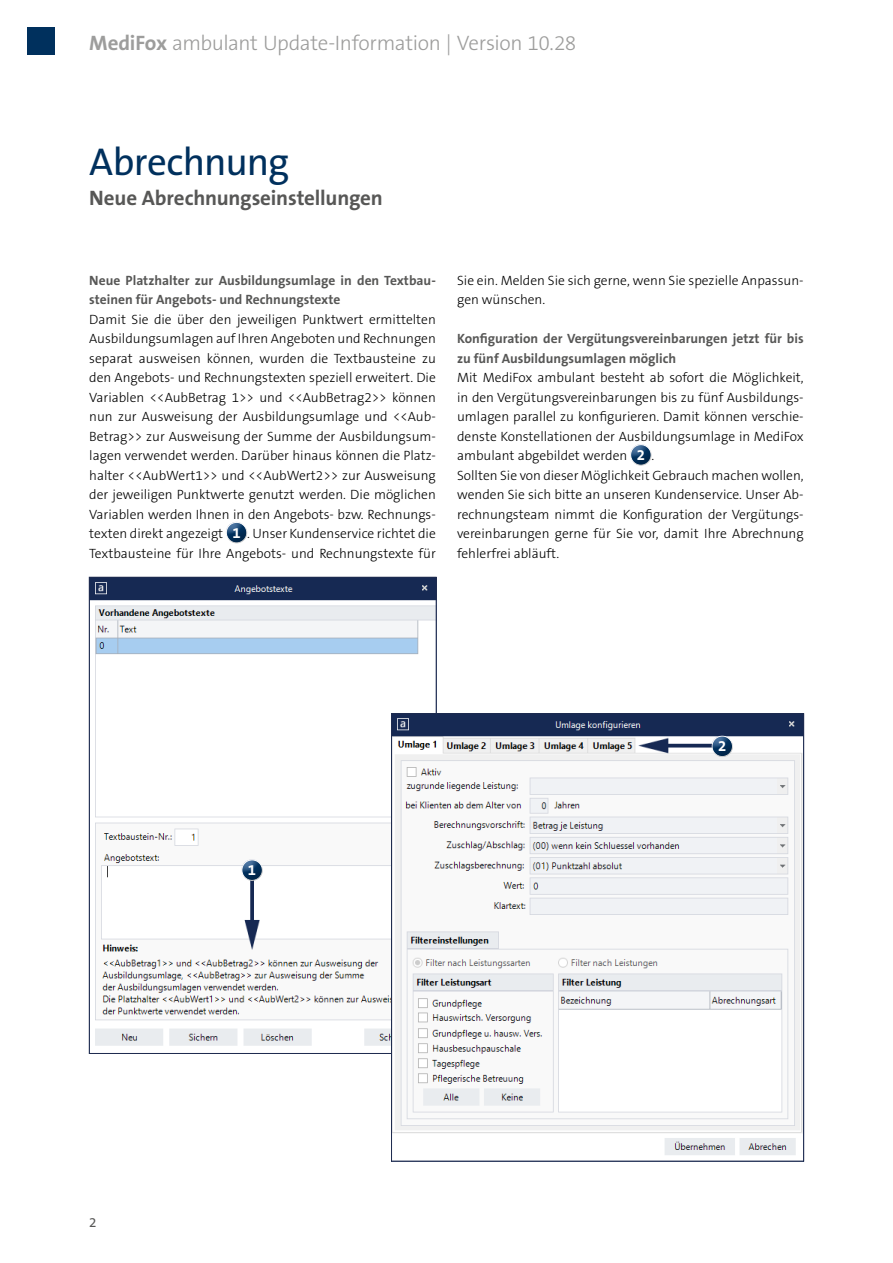
<style>
.page{position:relative;width:893px;height:1263px;background:#fff}
.page>*{position:absolute;margin:0;border:0;box-sizing:border-box;transform-origin:0 0}
.t1{font:39px "The Sans B5 Plain";letter-spacing:-.02em;color:#00305d}
.t2{font:300 21px "The Sans B3";letter-spacing:-.02em;color:#9d9d9c}
.t3{font:700 21px "The Sans B7";letter-spacing:-.01em;color:#575756}
.t4{font:700 15px "The Sans B7";color:#fff}
.t5{font:300 13.5px/19.5px "The Sans B3";color:#000}
.t6{font:700 13.5px/19.5px "The Sans B7";color:#575756}
.t7{font:13.5px "The Sans B5 Plain";color:#575756}
.s1{font-family:"The Sans B7";font-weight:700}
.s2{font-family:"The Sans B7";font-weight:700;font-size:15px;color:#fff}
</style>
<div class="page">
<div style="left:28px;top:28px;width:27px;height:27px;background:#00305d"></div>
<div style="left:219px;top:520px;width:39px;height:26px;background:#000;opacity:.2"></div>
<div style="left:623px;top:443px;width:39px;height:25px;background:#000;opacity:.2"></div>
<img style="left:91px;top:579px;width:344px;height:467px">
<img style="left:393px;top:715px;width:409px;height:440px">
<div style="left:231px;top:850px;width:39px;height:33px;background:#f9f9f9"></div>
<div style="left:235px;top:858px;width:38px;height:25px;background:#000;opacity:.2"></div>
<div style="left:701px;top:726px;width:39px;height:33px;background:#7682a5;opacity:.75"></div>
<div style="left:705px;top:734px;width:39px;height:25px;background:#000;opacity:.2"></div>
<h2 class="t2" style="left:89px;top:32px;width:489px"><span class="s1">MediFox</span> ambulant Update-Information | Version 10.28</h2>
<h1 class="t1" style="left:89px;top:141px;width:201px">Abrechnung</h1>
<h2 class="t3" style="left:89px;top:186px;width:295px">Neue Abrechnungseinstellungen</h2>
<p class="t6" style="left:89px;top:271px;width:348px">Neue Platzhalter zur Ausbildungsumlage in den Textbau&shy;steinen für Angebots- und Rechnungstexte</p>
<p class="t5" style="left:89px;top:310px;width:348px;text-align:justify">Damit Sie die über den jeweiligen Punktwert ermittelten Ausbildungsumlagen auf Ihren Angeboten und Rechnungen separat ausweisen können, wurden die Textbausteine zu den Angebots- und Rechnungstexten speziell erweitert. Die Variablen &lt;&lt;AubBetrag 1&gt;&gt; und &lt;&lt;AubBetrag2&gt;&gt; können nun zur Ausweisung der Ausbildungsumlage und &lt;&lt;Aub-Betrag&gt;&gt; zur Ausweisung der Summe der Ausbildungsum&shy;lagen verwendet werden. Darüber hinaus können die Platz&shy;halter &lt;&lt;AubWert1&gt;&gt; und &lt;&lt;AubWert2&gt;&gt; zur Ausweisung der jeweiligen Punktwerte genutzt werden. Die möglichen Variablen werden Ihnen in den Angebots- bzw. Rechnungs&shy;texten direkt angezeigt <span class="s2">1</span> . Unser Kundenservice richtet die Textbausteine für Ihre Angebots- und Rechnungstexte für</p>
<p class="t5" style="left:457px;top:271px;width:348px">Sie ein. Melden Sie sich gerne, wenn Sie spezielle Anpassun&shy;gen wünschen.</p>
<p class="t6" style="left:457px;top:330px;width:348px">Konfiguration der Vergütungsvereinbarungen jetzt für bis zu fünf Ausbildungsumlagen möglich</p>
<p class="t5" style="left:457px;top:369px;width:348px">Mit MediFox ambulant besteht ab sofort die Möglichkeit, in den Vergütungsvereinbarungen bis zu fünf Ausbildungs&shy;umlagen parallel zu konfigurieren. Damit können verschie&shy;denste Konstellationen der Ausbildungsumlage in MediFox ambulant abgebildet werden <span class="s2">2</span> .<br>Sollten Sie von dieser Möglichkeit Gebrauch machen wollen, wenden Sie sich bitte an unseren Kundenservice. Unser Ab&shy;rechnungsteam nimmt die Konfiguration der Vergütungs&shy;vereinbarungen gerne für Sie vor, damit Ihre Abrechnung fehlerfrei abläuft.</p>
<p class="t4" style="left:248px;top:862px;width:10px">1</p>
<p class="t4" style="left:718px;top:738px;width:10px">2</p>
<p class="t7" style="left:89px;top:1215px;width:9px">2</p>
</div>
